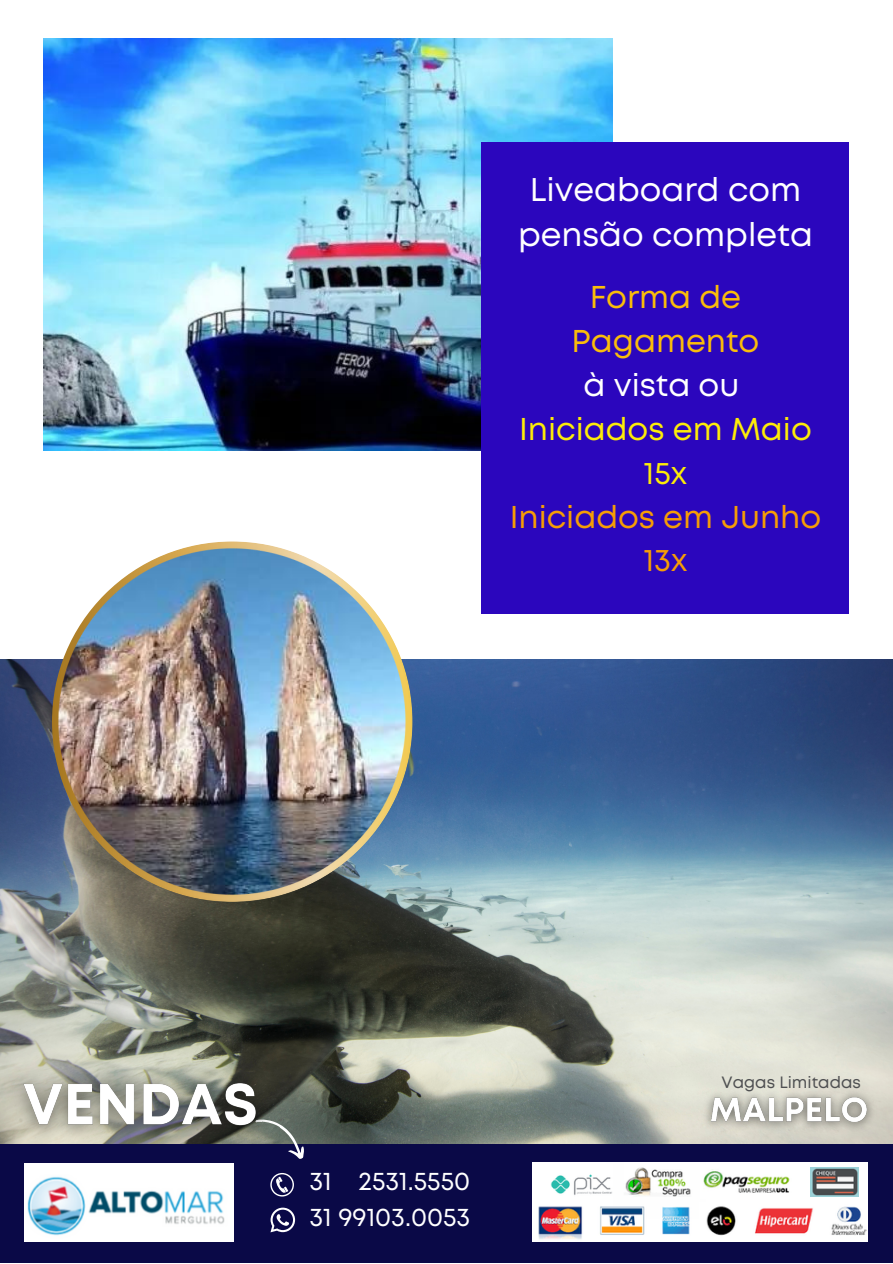
<style>
.page{position:relative;width:893px;height:1264px;background:#fff}
.page>*{position:absolute;margin:0;border:0;box-sizing:border-box;transform-origin:0 0}
.t1{font:32.7px/45.2px "Mont";color:#fff;text-align:center}
.t2{font:31.5px "Mont";color:#f69d06}
.t3{font:31.5px "Mont";color:#fdec08}
.t4{font:31.5px/43.8px "Mont";color:#fabd0b;text-align:center}
.t5{font:31.5px "Mont";color:#fff}
.t6{font:25.65px "Mont";color:#fff}
.t7{font:16.35px "Mont";color:#4e4f51}
</style>
<div class="page">
<div style="left:0;top:1112px;width:892px;height:150px;background:#0a0947"></div>
<img style="left:0;top:659px;width:892px;height:484px">
<img style="left:25px;top:1163px;width:208px;height:78px">
<img style="left:532px;top:1162px;width:335px;height:79px">
<img style="left:810px;top:1167px;width:48px;height:29px">
<img style="left:551px;top:1164px;width:61px;height:40px">
<svg style="left:270px;top:1207px;width:25px;height:25px"></svg>
<svg style="left:270px;top:1173px;width:24px;height:23px"></svg>
<svg style="left:282px;top:1109px;width:28px;height:50px"></svg>
<img style="left:52px;top:541px;width:360px;height:360px">
<img style="left:43px;top:38px;width:569px;height:413px">
<div style="left:482px;top:142px;width:366px;height:471px;background:#2b06bd"></div>
<img style="left:0;top:1060px;width:282px;height:84px">
<img style="left:694px;top:1082px;width:188px;height:62px">
<p class="t1" style="left:518px;top:169px;width:296px">Liveaboard com pensão completa</p>
<p class="t4" style="left:571px;top:278px;width:189px">Forma de<br>Pagamento</p>
<p class="t5" style="left:583px;top:373px;width:157px">à vista ou</p>
<p class="t3" style="left:519px;top:417px;width:294px">Iniciados em Maio</p>
<p class="t3" style="left:644px;top:461px;width:45px">15x</p>
<p class="t2" style="left:509px;top:504px;width:313px">Iniciados em Junho</p>
<p class="t2" style="left:643px;top:548px;width:45px">13x</p>
<p class="t6" style="left:309px;top:1171px;width:162px">31 2531.5550</p>
<p class="t6" style="left:309px;top:1206px;width:162px">31 99103.0053</p>
<p class="t7" style="left:721px;top:1076px;width:141px">Vagas Limitadas</p>
</div>
